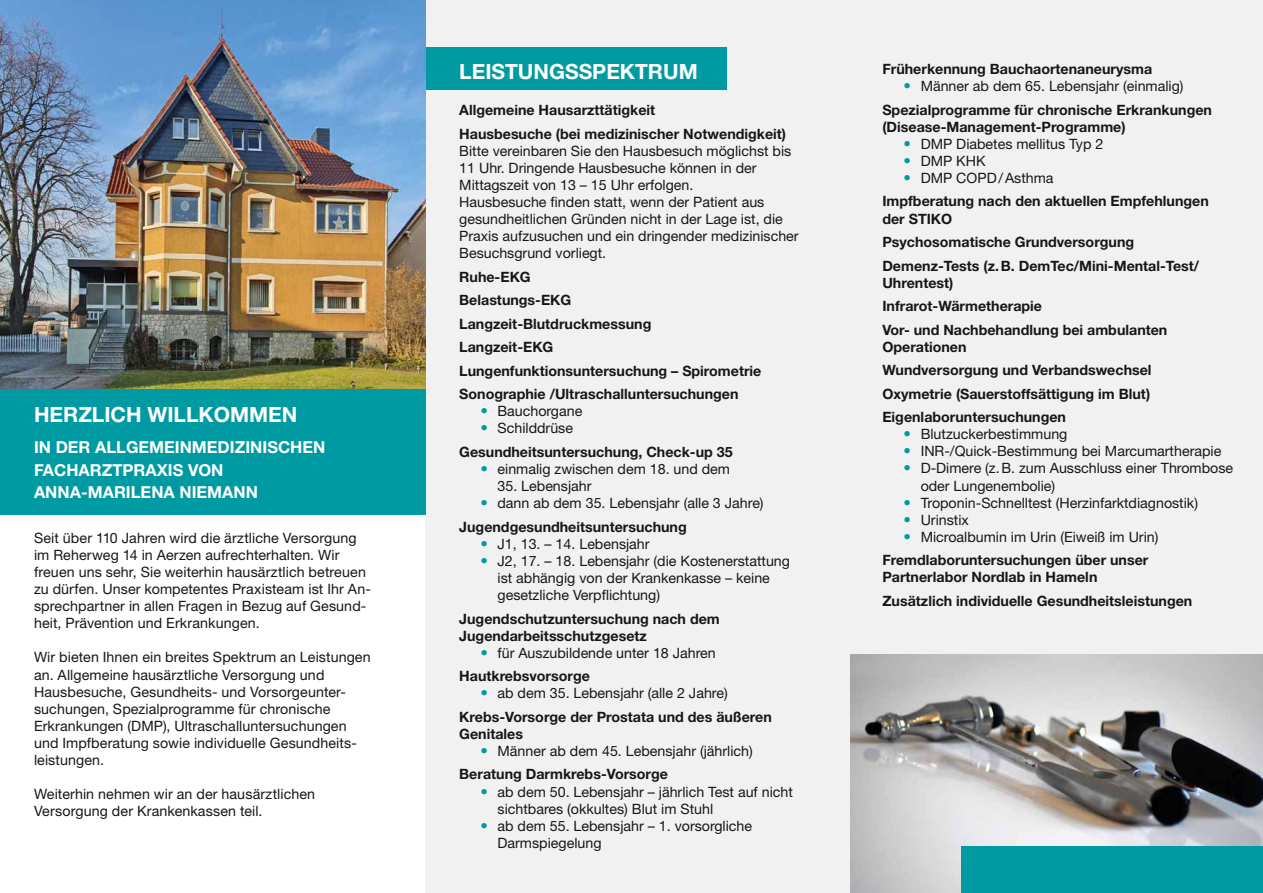
<style>
.page{position:relative;width:1263px;height:893px;background:#fff}
.page>*{position:absolute;margin:0;border:0;box-sizing:border-box;transform-origin:0 0}
.t1{font:700 21px "Helvetica Neue LT Std";color:#fff}
.t2{font:700 16.5px "Helvetica Neue LT Std";color:#fff}
.t3{font:14.25px/17.1px "Helvetica Neue LT Std";color:#181716}
.t4{font:700 14.25px/23.5px "Helvetica Neue LT Std";color:#181716}
.s1{font-size:15px;color:#009aa3}
.s2{font-weight:400;font-size:15px;color:#009aa3}
.s3{font-weight:400}
.s4{font-weight:700}
</style>
<div class="page">
<div style="left:425px;top:0;width:838px;height:893px;background:#f1f1f1"></div>
<img style="left:850px;top:654px;width:413px;height:239px">
<div style="left:961px;top:846px;width:302px;height:47px;background:#009aa3"></div>
<div style="left:425px;top:47px;width:302px;height:43px;background:#009aa3"></div>
<div style="left:0;top:389px;width:425px;height:126px;background:#009aa3"></div>
<img style="left:0;top:0;width:425px;height:389px">
<h1 class="t1" style="left:34px;top:402px;width:262px">Herzlich Willkommen</h1>
<p class="t2" style="left:34px;top:437px;width:221px">in der allgemein medizinis</p>
<p class="t2" style="left:278px;top:437px;width:46px">chen</p>
<p class="t2" style="left:34px;top:460px;width:100px">Facharztpraxis</p>
<p class="t2" style="left:188px;top:460px;width:35px">von</p>
<p class="t2" style="left:34px;top:482px;width:24px">Anna</p>
<p class="t2" style="left:81px;top:482px;width:18px">-Mari</p>
<p class="t2" style="left:131px;top:482px;width:104px">lena Niemann</p>
<p class="t3" style="left:34px;top:529px;width:338px">Seit über 110 Jahren wird die ärztliche Versorgung im Reherweg 14 in Aerzen aufrechterhalten. Wir freuen uns sehr, Sie weiterhin hausärztlich betreuen zu dürfen. Unser kompetentes Praxisteam ist Ihr An&shy;sprechpartner in allen Fragen in Bezug auf Gesund&shy;heit, Prävention und Erkrankungen.</p>
<p class="t3" style="left:34px;top:649px;width:338px">Wir bieten Ihnen ein breites Spektrum an Leistungen an. Allgemeine hausärztliche Versorgung und Hausbesuche, Gesundheits- und Vorsorgeunter&shy;suchungen, Spezialprogramme für chronische Erkrankungen (DMP), Ultraschalluntersuchungen und Impfberatung sowie individuelle Gesundheits&shy;leistungen.</p>
<p class="t3" style="left:34px;top:785px;width:283px">Weiterhin nehmen wir an der hausärztlichen<br>Versorgung der Krankenkassen teil.</p>
<h1 class="t1" style="left:459px;top:58px;width:75px">Leistungssp</h1>
<h1 class="t1" style="left:606px;top:58px;width:93px">ektru m</h1>
<p class="t4" style="left:459px;top:98px;width:328px">Allgemeine Hausarzttätigkeit<br>Hausbesuche (bei medizinischer Notwendigkeit)</p>
<p class="t3" style="left:459px;top:142px;width:341px">Bitte vereinbaren Sie den Hausbesuch möglichst bis 11 Uhr. Dringende Hausbesuche können in der Mittagszeit von 13 – 15 Uhr erfolgen.<br>Hausbesuche finden statt, wenn der Patient aus gesundheitlichen Gründen nicht in der Lage ist, die Praxis aufzusuchen und ein dringender medizinischer Besuchsgrund vorliegt.</p>
<p class="t4" style="left:459px;top:265px;width:304px">Ruhe-EKG<br>Belastungs-EKG<br>Langzeit-Blutdruckmessung<br>Langzeit-EKG<br>Lungenfunktionsuntersuchung – Spirometrie<br>Sonographie /Ultraschalluntersuchungen</p>
<p class="t3" style="left:480px;top:402px;width:103px"><span class="s1">•</span> Bauchorgane</p>
<p class="t4" style="left:459px;top:416px;width:275px;text-indent:21px"><span class="s2">•</span> <span class="s3">Schilddrüse<br></span>Gesundheitsuntersuchung, Check-up 35</p>
<p class="t3" style="left:480px;top:460px;width:251px"><span class="s1">•</span> einmalig zwischen dem 18. und dem</p>
<p class="t3" style="left:497px;top:477px;width:95px">35. Lebensjahr</p>
<p class="t3" style="left:459px;top:491px;width:306px;line-height:23.5px;text-indent:21px"><span class="s1">•</span> dann ab dem 35. Lebensjahr (alle 3 Jahre)<br><span class="s4">Jugendgesundheitsuntersuchung</span></p>
<p class="t3" style="left:480px;top:535px;width:171px"><span class="s1">•</span> J1, 13. – 14. Lebensjahr</p>
<p class="t3" style="left:497px;top:552px;width:294px;text-indent:-17px"><span class="s1">•</span> J2, 17. – 18. Lebensjahr (die Kostenerstattung ist abhängig von der Krankenkasse – keine gesetzliche Verpflichtung)</p>
<p class="t4" style="left:459px;top:610px;width:262px;line-height:17.1px">Jugendschutzuntersuchung nach dem<br>Jugendarbeitsschutzgesetz</p>
<p class="t3" style="left:459px;top:641px;width:258px;line-height:23.5px;text-indent:21px"><span class="s1">•</span> für Auszubildende unter 18 Jahren<br><span class="s4">Hautkrebsvorsorge</span></p>
<p class="t4" style="left:459px;top:681px;width:314px;text-indent:21px"><span class="s2">•</span> <span class="s3">ab dem 35. Lebensjahr (alle 2 Jahre)<br></span>Krebs-Vorsorge der Prostata und des äußeren</p>
<p class="t4" style="left:459px;top:722px;width:65px">Genitales</p>
<p class="t3" style="left:459px;top:739px;width:295px;line-height:23.5px;text-indent:21px"><span class="s1">•</span> Männer ab dem 45. Lebensjahr (jährlich)<br><span class="s4">Beratung Darmkrebs-Vorsorge</span></p>
<p class="t3" style="left:497px;top:783px;width:297px;text-indent:-17px"><span class="s1">•</span> ab dem 50. Lebensjahr – jährlich Test auf nicht sichtbares (okkultes) Blut im Stuhl</p>
<p class="t3" style="left:497px;top:817px;width:256px;text-indent:-17px"><span class="s1">•</span> ab dem 55. Lebensjahr – 1. vorsorgliche<br>Darmspiegelung</p>
<p class="t4" style="left:882px;top:57px;width:271px">Früherkennung Bauchaortenaneurysma</p>
<p class="t4" style="left:882px;top:74px;width:331px;text-align:center"><span class="s2">•</span> <span class="s3">Männer ab dem 65. Lebensjahr (einmalig)<br></span>Spezialprogramme für chronische Erkrankungen</p>
<p class="t4" style="left:882px;top:114px;width:245px">(Disease-Management-Programme)</p>
<p class="t3" style="left:904px;top:135px;width:201px"><span class="s1">•</span> DMP Diabetes mellitus Typ 2</p>
<p class="t3" style="left:904px;top:152px;width:83px"><span class="s1">•</span> DMP KHK</p>
<p class="t4" style="left:882px;top:166px;width:328px;text-indent:21px"><span class="s2">•</span> <span class="s3">DMP COPD/Asthma<br></span>Impfberatung nach den aktuellen Empfehlungen</p>
<p class="t4" style="left:882px;top:206px;width:318px">der STIKO<br>Psychosomatische Grundversorgung<br>Demenz-Tests (z.B. DemTec/Mini-Mental-Test/</p>
<p class="t4" style="left:882px;top:270px;width:287px">Uhrentest)<br>Infrarot-Wärmetherapie<br>Vor- und Nachbehandlung bei ambulanten</p>
<p class="t4" style="left:882px;top:334px;width:271px">Operationen<br>Wundversorgung und Verbandswechsel<br>Oxymetrie (Sauerstoffsättigung im Blut)<br>Eigenlaboruntersuchungen</p>
<p class="t3" style="left:904px;top:425px;width:165px"><span class="s1">•</span> Blutzuckerbestimmung</p>
<p class="t3" style="left:904px;top:442px;width:319px"><span class="s1">•</span> INR-/Quick-Bestimmung bei Marcumartherapie</p>
<p class="t3" style="left:921px;top:460px;width:314px;text-indent:-17px"><span class="s1">•</span> D-Dimere (z.B. zum Ausschluss einer Thrombose oder Lungenembolie)</p>
<p class="t3" style="left:904px;top:494px;width:296px"><span class="s1">•</span> Troponin-Schnelltest (Herzinfarktdiagnostik)</p>
<p class="t3" style="left:904px;top:511px;width:67px"><span class="s1">•</span> Urinstix</p>
<p class="t4" style="left:882px;top:525px;width:278px;text-indent:21px"><span class="s2">•</span> <span class="s3">Microalbumin im Urin (Eiweiß im Urin)<br></span>Fremdlaboruntersuchungen über unser</p>
<p class="t4" style="left:882px;top:565px;width:311px">Partnerlabor Nordlab in Hameln<br>Zusätzlich individuelle Gesundheitsleistungen</p>
</div>
